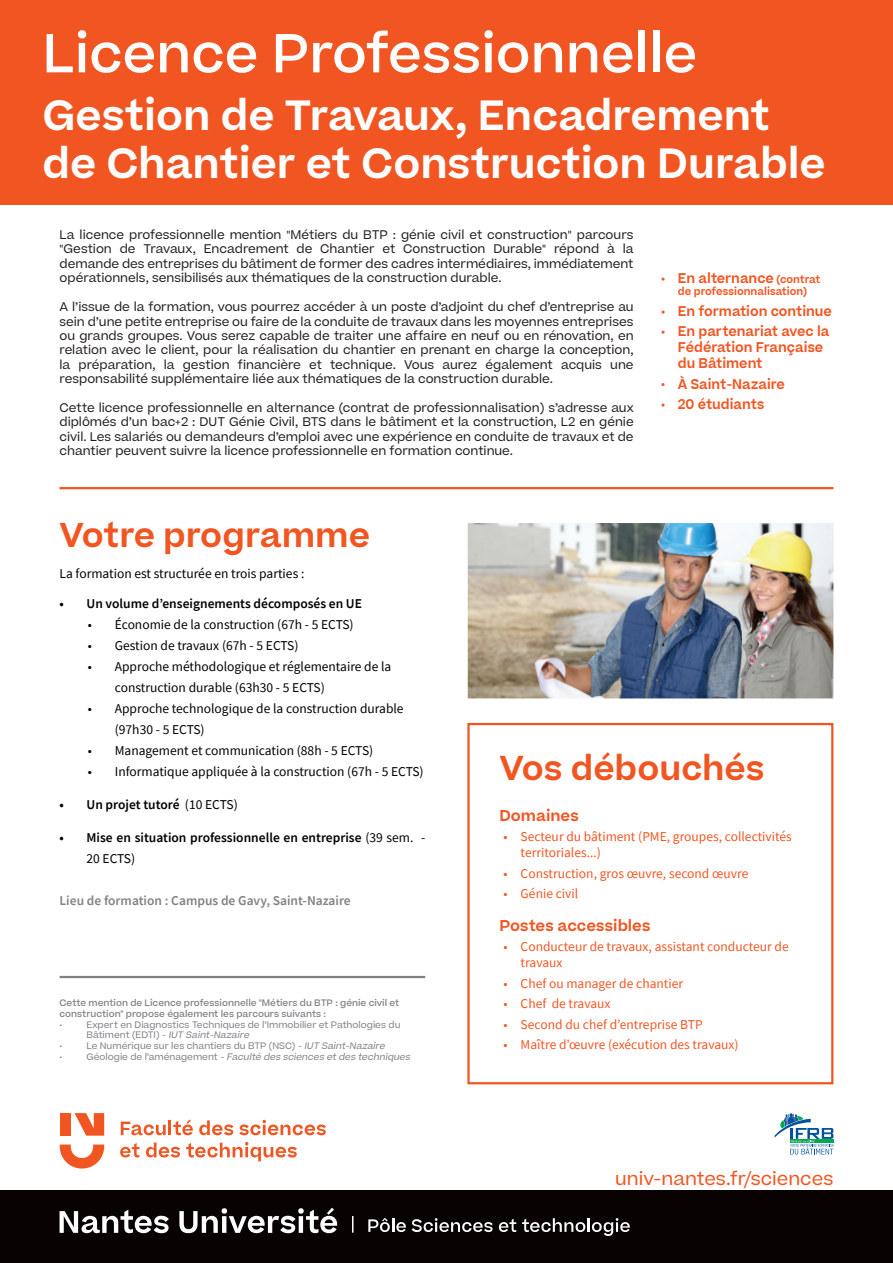
<style>
.page{position:relative;width:893px;height:1263px;background:#fff}
.page>*{position:absolute;margin:0;border:0;box-sizing:border-box;transform-origin:0 0}
.Titre_2{font:500 52.5px "Beatrice";color:#fff}
.Titre_2-2{font:600 40.5px/48px "Beatrice";color:#fff}
.Titre{font:600 33px "Beatrice";color:#f15622}
.titre_encart{font:600 33px "Beatrice";color:#f15622}
.t1{font:18px "Beatrice";color:#f15622}
.info_encart{font:600 15px "Beatrice";color:#f15622}
.t2{font:13.5px/21px "Source Sans Pro";color:#000}
.t3{font:13.5px/16.2px "Source Sans Pro";color:#f15622}
.t4{font:600 13.5px/21px "Source Sans Pro";color:#000}
.t5{font:600 13.5px/16.2px "Beatrice";color:#f15622;scale:.96 1}
.t6{font:600 13.5px "Source Sans Pro";color:#808285}
.verbatim{font:12px/14.4px "Beatrice";color:#231f20;text-align:justify}
.t7{font:600 10.5px "Beatrice";color:#f15622;scale:.96 1}
.t8{font:9px/10.8px "Beatrice";color:#808285}
.t9{font:500 9px/10.8px "Beatrice";color:#808285}
.t10{font:italic 9px "Beatrice";color:#808285}
.s1{font-family:"Myriad Pro"}
.s2{font-size:10.5px}
.s3{font-weight:400}
.s4{font-style:italic}
.s5{font-style:normal}
</style>
<div class="page">
<div style="left:0;top:0;width:893px;height:204px;background:#f15622"></div>
<div style="left:467px;top:723px;width:366px;height:361px;border:2px solid #f15622"></div>
<svg style="left:60px;top:1144px;width:44px;height:24px"></svg>
<svg style="left:75px;top:1113px;width:29px;height:23px"></svg>
<div style="left:60px;top:1113px;width:11px;height:23px;background:#f15622"></div>
<svg style="left:121px;top:1119px;width:72px;height:16px"></svg>
<svg style="left:199px;top:1120px;width:34px;height:15px"></svg>
<svg style="left:239px;top:1120px;width:87px;height:15px"></svg>
<svg style="left:120px;top:1143px;width:19px;height:14px"></svg>
<svg style="left:146px;top:1142px;width:34px;height:15px"></svg>
<svg style="left:186px;top:1142px;width:111px;height:19px"></svg>
<div style="left:0;top:1191px;width:893px;height:72px;background:#080302"></div>
<svg style="left:60px;top:1208px;width:277px;height:25px"></svg>
<svg style="left:368px;top:1218px;width:38px;height:14px"></svg>
<svg style="left:412px;top:1218px;width:81px;height:14px"></svg>
<svg style="left:499px;top:1219px;width:17px;height:13px"></svg>
<svg style="left:522px;top:1218px;width:108px;height:18px"></svg>
<svg style="left:352px;top:1216px;width:1px;height:17px"></svg>
<img style="left:468px;top:523px;width:365px;height:175px">
<hr style="left:60px;top:487px;width:773px;height:2px;background:#f15622">
<svg style="left:775px;top:1113px;width:58px;height:41px"></svg>
<hr style="left:60px;top:976px;width:365px;height:2px;background:#808285">
<p class="Titre_2" style="left:43px;top:19px;width:656px">Licence Professionnelle</p>
<p class="Titre_2-2" style="left:43px;top:91px;width:785px">Gestion de Travaux, Encadrement de Chantier et Construction Durable</p>
<p class="verbatim" style="left:60px;top:227px;width:576px">La licence professionnelle mention <span class="s1">"</span>Métiers du BTP : génie civil et construction<span class="s1">"</span> parcours <span class="s1">"</span>Gestion de Travaux, Encadrement de Chantier et Construction Durable<span class="s1">"</span> répond à la demande des entreprises du bâtiment de former des cadres intermédiaires, immédiatement opérationnels, sensibilisés aux thématiques de la construction durable.</p>
<p class="verbatim" style="left:60px;top:299px;width:576px">A l’issue de la formation, vous pourrez accéder à un poste d’adjoint du chef d’entreprise au sein d’une petite entreprise ou faire de la conduite de travaux dans les moyennes entreprises ou grands groupes. Vous serez capable de traiter une affaire en neuf ou en rénovation, en relation avec le client, pour la réalisation du chantier en prenant en charge la conception, la préparation, la gestion financière et technique. Vous aurez également acquis une responsabilité supplémentaire liée aux thématiques de la construction durable.</p>
<p class="verbatim" style="left:60px;top:400px;width:576px">Cette licence professionnelle en alternance (contrat de professionnalisation) s’adresse aux diplômés d’un bac+2 : DUT Génie Civil, BTS dans le bâtiment et la construction, L2 en génie civil. Les salariés ou demandeurs d’emploi avec une expérience en conduite de travaux et de chantier peuvent suivre la licence professionnelle en formation continue.</p>
<p class="t5" style="left:661px;top:270px;width:168px">• En alternance <span class="s2">(contrat</span></p>
<p class="t7" style="left:678px;top:284px;width:136px">de professionnalisation)</p>
<p class="t5" style="left:661px;top:303px;width:180px">• En formation continue</p>
<p class="t5" style="left:678px;top:323px;width:159px;text-indent:-17px">• En partenariat avec la<br>Fédération Française du Bâtiment</p>
<p class="t5" style="left:661px;top:376px;width:131px">• À Saint-Nazaire</p>
<p class="t5" style="left:661px;top:396px;width:109px">• 20 étudiants</p>
<p class="Titre" style="left:60px;top:513px;width:312px">Votre programme</p>
<p class="t2" style="left:60px;top:563px;width:246px">La formation est structurée en trois parties :</p>
<p class="t4" style="left:60px;top:593px;width:304px">• Un volume d’enseignements décomposés en UE</p>
<p class="t2" style="left:88px;top:614px;width:267px">• Économie de la construction (67h - 5 ECTS)</p>
<p class="t2" style="left:88px;top:635px;width:212px">• Gestion de travaux (67h - 5 ECTS)</p>
<p class="t2" style="left:115px;top:656px;width:278px;text-indent:-27px">• Approche méthodologique et réglementaire de la construction durable (63h30 - 5 ECTS)</p>
<p class="t2" style="left:115px;top:698px;width:290px;text-indent:-27px">• Approche technologique de la construction durable (97h30 - 5 ECTS)</p>
<p class="t2" style="left:88px;top:740px;width:287px">• Management et communication (88h - 5 ECTS)</p>
<p class="t2" style="left:88px;top:761px;width:337px">• Informatique appliquée à la construction (67h - 5 ECTS)</p>
<p class="t4" style="left:60px;top:794px;width:180px">• Un projet tutoré <span class="s3">(10 ECTS)</span></p>
<p class="t4" style="left:87px;top:827px;width:340px;text-indent:-27px">• Mise en situation professionnelle en entreprise <span class="s3">(39 sem. -<br>20 ECTS)</span></p>
<p class="t6" style="left:60px;top:891px;width:293px">Lieu de formation : Campus de Gavy, Saint-Nazaire</p>
<p class="t9" style="left:60px;top:997px;width:341px">Cette mention de Licence professionnelle "Métiers du BTP : génie civil et construction" propose également les parcours suivants :</p>
<p class="t8" style="left:60px;top:1019px;width:4px">•</p>
<p class="t8" style="left:87px;top:1019px;width:315px">Expert en Diagnostics Techniques de l’Immobilier et Pathologies du<br>B ât i m e n t ( E DT I ) <span class="s4">- IUT Saint-Nazaire</span></p>
<p class="t8" style="left:60px;top:1040px;width:4px">•</p>
<p class="t8" style="left:87px;top:1040px;width:302px">Le Numérique sur les chantiers du BTP (NSC) <span class="s4">- IUT Saint-Nazaire</span></p>
<p class="t8" style="left:60px;top:1051px;width:4px">•</p>
<p class="t10" style="left:87px;top:1051px;width:327px"><span class="s5">G é o l o g i e d e l ’a m é n ag e m e n t</span> - Faculté des sciences et des techniques</p>
<p class="titre_encart" style="left:499px;top:745px;width:267px">Vos débouchés</p>
<p class="info_encart" style="left:499px;top:805px;width:81px">Domaines</p>
<p class="t3" style="left:521px;top:828px;width:273px;text-indent:-17px">• Secteur du bâtiment (PME, groupes, collectivités territoriales...)</p>
<p class="t3" style="left:504px;top:865px;width:246px">• Construction, gros œuvre, second œuvre</p>
<p class="t3" style="left:504px;top:885px;width:76px">• Génie civil</p>
<p class="info_encart" style="left:499px;top:915px;width:153px">Postes accessibles</p>
<p class="t3" style="left:521px;top:938px;width:270px;text-indent:-17px">• Conducteur de travaux, assistant conducteur de travaux</p>
<p class="t3" style="left:504px;top:975px;width:181px">• Chef ou manager de chantier</p>
<p class="t3" style="left:504px;top:996px;width:108px">• Chef de travaux</p>
<p class="t3" style="left:504px;top:1016px;width:201px">• Second du chef d’entreprise BTP</p>
<p class="t3" style="left:504px;top:1036px;width:236px">• Maître d’œuvre (exécution des travaux)</p>
<p class="t1" style="left:615px;top:1167px;width:220px">univ-nantes.fr/sciences</p>
</div>
